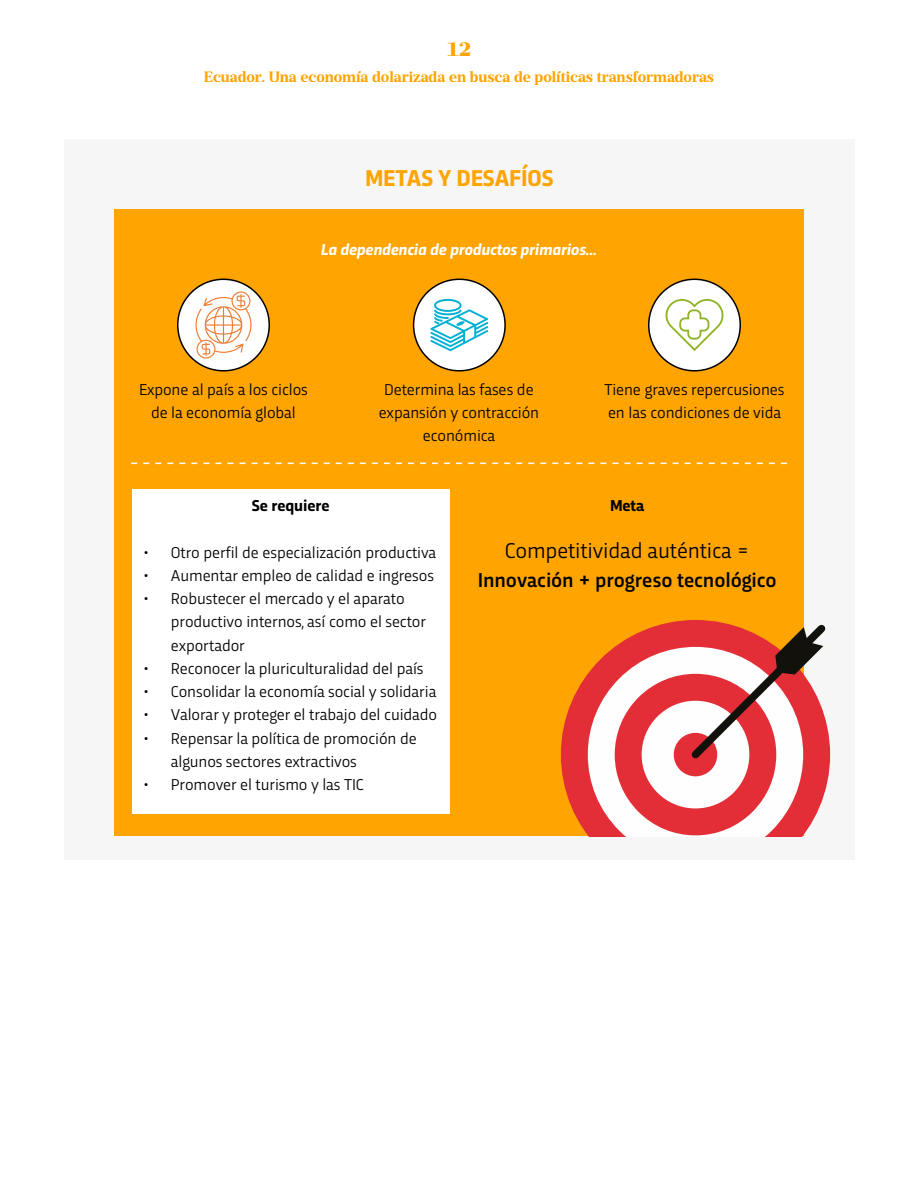
<style>
.page{position:relative;width:918px;height:1188px;background:#fff}
.page>*{position:absolute;margin:0;border:0;box-sizing:border-box;transform-origin:0 0}
.t1{font:700 24px "Trasandina";color:#ffa400}
.t2{font:22.5px "Trasandina";letter-spacing:-.005em;color:#000}
.t3{font:500 21px "Trasandina";letter-spacing:-.005em;color:#000}
.t4{font:900 19.5px "Prumo Deck";color:#ffa400}
.t5{font:16.5px/23.2px "Trasandina";letter-spacing:-.005em;color:#000}
.t6{font:italic 700 16.5px "Trasandina";letter-spacing:-.005em;color:#fff}
.t7{font:700 16.5px "Trasandina";letter-spacing:-.005em;color:#000}
.t8{font:700 15px "Prumo Text";color:#ffa400}
</style>
<div class="page">
<div style="left:64px;top:139px;width:790px;height:721px;background:#f6f6f6"></div>
<div style="left:114px;top:209px;width:690px;height:627px;background:#ffa400"></div>
<svg style="left:131px;top:463px;width:656px;height:1px"></svg>
<div style="left:132px;top:489px;width:318px;height:324px;background:#fff"></div>
<div style="left:178px;top:279px;width:91px;height:92px;background:#fff;border-radius:50%"></div>
<div style="left:177px;top:279px;width:93px;height:93px;border:2px solid #000;border-radius:50%"></div>
<div style="left:414px;top:279px;width:91px;height:92px;background:#fff;border-radius:50%"></div>
<div style="left:413px;top:279px;width:93px;height:93px;border:2px solid #000;border-radius:50%"></div>
<div style="left:649px;top:279px;width:91px;height:92px;background:#fff;border-radius:50%"></div>
<div style="left:648px;top:279px;width:93px;height:93px;border:2px solid #000;border-radius:50%"></div>
<svg style="left:194px;top:291px;width:59px;height:68px"></svg>
<svg style="left:430px;top:299px;width:58px;height:52px"></svg>
<svg style="left:666px;top:299px;width:58px;height:52px"></svg>
<svg style="left:561px;top:673px;width:27px;height:163px;fill:#e32e37"></svg>
<svg style="left:588px;top:620px;width:243px;height:217px;background:#e68f89"></svg>
<p class="t4" style="left:446px;top:38px;width:27px">12</p>
<p class="t8" style="left:204px;top:68px;width:512px">Ecuador. Una economía dolarizada en busca de políticas transformadoras</p>
<h1 class="t1" style="left:365px;top:160px;width:190px">METAS Y DESAFÍOS</h1>
<p class="t6" style="left:321px;top:238px;width:278px">La dependencia de productos primarios…</p>
<p class="t5" style="left:139px;top:376px;width:170px;text-align:center">Expone al país a los ciclos de la economía global</p>
<p class="t5" style="left:379px;top:376px;width:162px;text-align:center">Determina las fases de expansión y contracción económica</p>
<p class="t5" style="left:604px;top:376px;width:182px">Tiene graves repercusiones en las condiciones de vida</p>
<p class="t7" style="left:252px;top:493px;width:79px">Se requiere</p>
<p class="t7" style="left:610px;top:493px;width:36px">Meta</p>
<h2 class="t2" style="left:505px;top:534px;width:246px">Competitividad auténtica =</h2>
<p class="t3" style="left:478px;top:564px;width:300px">Innovación + progreso tecnológico</p>
<p class="t5" style="left:144px;top:539px;width:294px">• Otro perfil de especialización productiva</p>
<p class="t5" style="left:144px;top:562px;width:292px">• Aumentar empleo de calidad e ingresos</p>
<p class="t5" style="left:171px;top:586px;width:257px;text-indent:-27px">• Robustecer el mercado y el aparato productivo internos, así como el sector exportador</p>
<p class="t5" style="left:144px;top:655px;width:281px">• Reconocer la pluriculturalidad del país</p>
<p class="t5" style="left:144px;top:679px;width:294px">• Consolidar la economía social y solidaria</p>
<p class="t5" style="left:144px;top:702px;width:295px">• Valorar y proteger el trabajo del cuidado</p>
<p class="t5" style="left:171px;top:725px;width:247px;text-indent:-27px">• Repensar la política de promoción de algunos sectores extractivos</p>
<p class="t5" style="left:144px;top:772px;width:222px">• Promover el turismo y las TIC</p>
</div>
